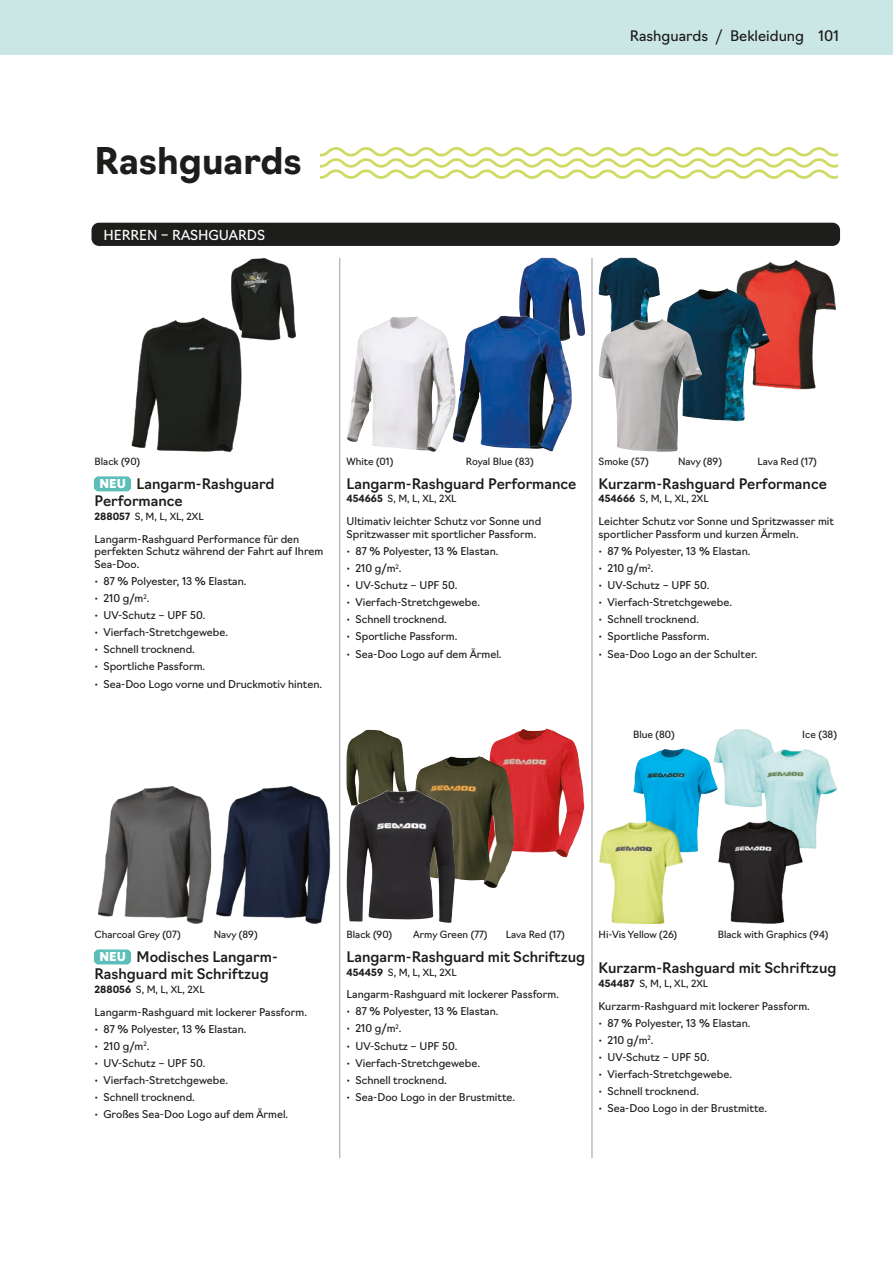
<style>
.page{position:relative;width:893px;height:1263px;background:#fff}
.page>*{position:absolute;margin:0;border:0;box-sizing:border-box;transform-origin:0 0}
.SECTION{font:700 36px "Navigo";color:#1d1d1b}
.TAB-PROD-NAME{font:500 14.25px/17.2px "Navigo";color:#1d1d1b}
.t1{font:14.25px "Navigo";color:#1d1d1b}
.SUB-SECTION{font:13.5px "Navigo";color:#fff}
.TAB-PROD-NAME-NEW{font:900 12px "Navigo";color:#fff}
.TAB-PROD-DESCRIPTION{font:10.5px/12.8px "Navigo";color:#1d1d1b}
.TAB-PROD-PLATFORM{font:9.75px "Navigo";color:#1d1d1b}
.TAB-PROD-SKU-APPAREL{font:9.75px "Navigo";color:#1d1d1b}
.s1{font-weight:300}
.s2{font-weight:700}
</style>
<div class="page">
<svg style="left:320px;top:147px;width:517px;height:32px"></svg>
<div style="left:92px;top:223px;width:748px;height:23px;background:#1d1d1b;border-radius:8px"></div>
<hr style="left:339px;top:258px;width:1px;height:900px;background:#9d9d9d">
<img style="left:347px;top:316px;width:106px;height:136px">
<img style="left:519px;top:258px;width:66px;height:78px">
<img style="left:453px;top:316px;width:119px;height:135px">
<img style="left:736px;top:260px;width:100px;height:130px">
<img style="left:598px;top:258px;width:62px;height:61px">
<img style="left:667px;top:288px;width:103px;height:133px">
<img style="left:598px;top:319px;width:104px;height:133px">
<img style="left:346px;top:730px;width:58px;height:60px">
<img style="left:490px;top:728px;width:94px;height:129px">
<img style="left:400px;top:756px;width:114px;height:132px">
<img style="left:346px;top:790px;width:110px;height:133px">
<hr style="left:592px;top:258px;width:1px;height:900px;background:#9d9d9d">
<img style="left:231px;top:258px;width:66px;height:82px">
<img style="left:131px;top:317px;width:136px;height:135px">
<div style="left:94px;top:476px;width:37px;height:15px;background:#5bbeb9;border-radius:4px"></div>
<img style="left:252px;top:786px;width:79px;height:138px">
<img style="left:97px;top:786px;width:155px;height:138px">
<div style="left:94px;top:949px;width:37px;height:15px;background:#5bbeb9;border-radius:4px"></div>
<img style="left:716px;top:729px;width:57px;height:78px">
<img style="left:754px;top:749px;width:83px;height:99px">
<img style="left:633px;top:748px;width:85px;height:104px">
<img style="left:718px;top:821px;width:85px;height:103px">
<img style="left:599px;top:821px;width:84px;height:103px">
<div style="left:0;top:0;width:893px;height:54px;background:#cae7e5"></div>
<p class="SECTION" style="left:94px;top:133px;width:209px">Rashguards</p>
<p class="SUB-SECTION" style="left:104px;top:224px;width:163px">HERREN – RASHGUARDS</p>
<p class="t1" style="left:640px;top:24px;width:164px">Kategorie <span class="s1">//</span> Bekleidung</p>
<p class="t1" style="left:730px;top:24px;width:108px">Bekleidung 101</p>
<p class="t1" style="left:818px;top:24px;width:22px">101</p>
<p class="t1" style="left:630px;top:24px;width:80px">Rashguards</p>
<p class="TAB-PROD-PLATFORM" style="left:94px;top:454px;width:47px">Black (90)</p>
<p class="TAB-PROD-NAME-NEW" style="left:100px;top:475px;width:28px">NEU</p>
<p class="TAB-PROD-NAME" style="left:94px;top:474px;width:182px;text-indent:42px">Langarm-Rashguard<br>Performance</p>
<p class="TAB-PROD-SKU-APPAREL" style="left:94px;top:508px;width:111px"><span class="s2">288057</span> S, M, L, XL, 2XL</p>
<p class="TAB-PROD-DESCRIPTION" style="left:94px;top:531px;width:230px">Langarm-Rashguard Performance für den perfekten Schutz während der Fahrt auf Ihrem<br>Sea-Doo.</p>
<p class="TAB-PROD-DESCRIPTION" style="left:94px;top:574px;width:153px">• 87 % Polyester, 13 % Elastan.</p>
<p class="TAB-PROD-DESCRIPTION" style="left:94px;top:591px;width:57px">• 210 g/m<sup>2</sup>.</p>
<p class="TAB-PROD-DESCRIPTION" style="left:94px;top:608px;width:112px">• UV-Schutz – UPF 50.</p>
<p class="TAB-PROD-DESCRIPTION" style="left:94px;top:625px;width:135px">• Vierfach-Stretchgewebe.</p>
<p class="TAB-PROD-DESCRIPTION" style="left:94px;top:642px;width:102px">• Schnell trocknend.</p>
<p class="TAB-PROD-DESCRIPTION" style="left:94px;top:659px;width:112px">• Sportliche Passform.</p>
<p class="TAB-PROD-DESCRIPTION" style="left:94px;top:676px;width:229px">• Sea-Doo Logo vorne und Druckmotiv hinten.</p>
<p class="TAB-PROD-PLATFORM" style="left:346px;top:454px;width:48px">White (01)</p>
<p class="TAB-PROD-PLATFORM" style="left:466px;top:454px;width:70px">Royal Blue (83)</p>
<p class="TAB-PROD-NAME" style="left:346px;top:474px;width:231px">Langarm-Rashguard Performance</p>
<p class="TAB-PROD-SKU-APPAREL" style="left:346px;top:491px;width:111px"><span class="s2">454665</span> S, M, L, XL, 2XL</p>
<p class="TAB-PROD-DESCRIPTION" style="left:346px;top:514px;width:196px">Ultimativ leichter Schutz vor Sonne und<br>Spritzwasser mit sportlicher Passform.</p>
<p class="TAB-PROD-DESCRIPTION" style="left:346px;top:544px;width:153px">• 87 % Polyester, 13 % Elastan.</p>
<p class="TAB-PROD-DESCRIPTION" style="left:346px;top:561px;width:57px">• 210 g/m<sup>2</sup>.</p>
<p class="TAB-PROD-DESCRIPTION" style="left:346px;top:578px;width:112px">• UV-Schutz – UPF 50.</p>
<p class="TAB-PROD-DESCRIPTION" style="left:346px;top:595px;width:135px">• Vierfach-Stretchgewebe.</p>
<p class="TAB-PROD-DESCRIPTION" style="left:346px;top:612px;width:102px">• Schnell trocknend.</p>
<p class="TAB-PROD-DESCRIPTION" style="left:346px;top:629px;width:112px">• Sportliche Passform.</p>
<p class="TAB-PROD-DESCRIPTION" style="left:346px;top:646px;width:157px">• Sea‑Doo Logo auf dem Ärmel.</p>
<p class="TAB-PROD-PLATFORM" style="left:598px;top:454px;width:52px">Smoke (57)</p>
<p class="TAB-PROD-PLATFORM" style="left:678px;top:454px;width:45px">Navy (89)</p>
<p class="TAB-PROD-PLATFORM" style="left:757px;top:454px;width:61px">Lava Red (17)</p>
<p class="TAB-PROD-NAME" style="left:598px;top:474px;width:230px">Kurzarm-Rashguard Performance</p>
<p class="TAB-PROD-SKU-APPAREL" style="left:598px;top:491px;width:112px"><span class="s2">454666</span> S, M, L, XL, 2XL</p>
<p class="TAB-PROD-DESCRIPTION" style="left:598px;top:514px;width:237px">Leichter Schutz vor Sonne und Spritzwasser mit sportlicher Passform und kurzen Ärmeln.</p>
<p class="TAB-PROD-DESCRIPTION" style="left:598px;top:544px;width:153px">• 87 % Polyester, 13 % Elastan.</p>
<p class="TAB-PROD-DESCRIPTION" style="left:598px;top:561px;width:57px">• 210 g/m<sup>2</sup>.</p>
<p class="TAB-PROD-DESCRIPTION" style="left:598px;top:578px;width:112px">• UV-Schutz – UPF 50.</p>
<p class="TAB-PROD-DESCRIPTION" style="left:598px;top:595px;width:135px">• Vierfach-Stretchgewebe.</p>
<p class="TAB-PROD-DESCRIPTION" style="left:598px;top:612px;width:102px">• Schnell trocknend.</p>
<p class="TAB-PROD-DESCRIPTION" style="left:598px;top:629px;width:112px">• Sportliche Passform.</p>
<p class="TAB-PROD-DESCRIPTION" style="left:598px;top:646px;width:161px">• Sea‑Doo Logo an der Schulter.</p>
<p class="TAB-PROD-PLATFORM" style="left:633px;top:727px;width:43px">Blue (80)</p>
<p class="TAB-PROD-PLATFORM" style="left:802px;top:727px;width:36px">Ice (38)</p>
<p class="TAB-PROD-PLATFORM" style="left:94px;top:927px;width:88px">Charcoal Grey (07)</p>
<p class="TAB-PROD-PLATFORM" style="left:214px;top:927px;width:45px">Navy (89)</p>
<p class="TAB-PROD-NAME-NEW" style="left:100px;top:948px;width:28px">NEU</p>
<p class="TAB-PROD-NAME" style="left:94px;top:947px;width:185px;text-indent:42px">Modisches Langarm-<br>Rashguard mit Schriftzug</p>
<p class="TAB-PROD-SKU-APPAREL" style="left:94px;top:981px;width:112px"><span class="s2">288056</span> S, M, L, XL, 2XL</p>
<p class="TAB-PROD-DESCRIPTION" style="left:94px;top:1004px;width:214px">Langarm-Rashguard mit lockerer Passform.</p>
<p class="TAB-PROD-DESCRIPTION" style="left:94px;top:1021px;width:153px">• 87 % Polyester, 13 % Elastan.</p>
<p class="TAB-PROD-DESCRIPTION" style="left:94px;top:1038px;width:57px">• 210 g/m<sup>2</sup>.</p>
<p class="TAB-PROD-DESCRIPTION" style="left:94px;top:1056px;width:112px">• UV-Schutz – UPF 50.</p>
<p class="TAB-PROD-DESCRIPTION" style="left:94px;top:1073px;width:135px">• Vierfach-Stretchgewebe.</p>
<p class="TAB-PROD-DESCRIPTION" style="left:94px;top:1090px;width:102px">• Schnell trocknend.</p>
<p class="TAB-PROD-DESCRIPTION" style="left:94px;top:1107px;width:195px">• Großes Sea‑Doo Logo auf dem Ärmel.</p>
<p class="TAB-PROD-PLATFORM" style="left:346px;top:927px;width:47px">Black (90)</p>
<p class="TAB-PROD-PLATFORM" style="left:413px;top:927px;width:76px">Army Green (77)</p>
<p class="TAB-PROD-PLATFORM" style="left:506px;top:927px;width:61px">Lava Red (17)</p>
<p class="TAB-PROD-NAME" style="left:346px;top:947px;width:240px">Langarm-Rashguard mit Schriftzug</p>
<p class="TAB-PROD-SKU-APPAREL" style="left:346px;top:964px;width:112px"><span class="s2">454459</span> S, M, L, XL, 2XL</p>
<p class="TAB-PROD-DESCRIPTION" style="left:346px;top:987px;width:214px">Langarm-Rashguard mit lockerer Passform.</p>
<p class="TAB-PROD-DESCRIPTION" style="left:346px;top:1004px;width:153px">• 87 % Polyester, 13 % Elastan.</p>
<p class="TAB-PROD-DESCRIPTION" style="left:346px;top:1021px;width:57px">• 210 g/m<sup>2</sup>.</p>
<p class="TAB-PROD-DESCRIPTION" style="left:346px;top:1038px;width:112px">• UV-Schutz – UPF 50.</p>
<p class="TAB-PROD-DESCRIPTION" style="left:346px;top:1055px;width:135px">• Vierfach-Stretchgewebe.</p>
<p class="TAB-PROD-DESCRIPTION" style="left:346px;top:1073px;width:102px">• Schnell trocknend.</p>
<p class="TAB-PROD-DESCRIPTION" style="left:346px;top:1090px;width:170px">• Sea‑Doo Logo in der Brustmitte.</p>
<p class="TAB-PROD-PLATFORM" style="left:598px;top:927px;width:80px">Hi-Vis Yellow (26)</p>
<p class="TAB-PROD-PLATFORM" style="left:718px;top:927px;width:112px">Black with Graphics (94)</p>
<p class="TAB-PROD-NAME" style="left:598px;top:958px;width:239px">Kurzarm-Rashguard mit Schriftzug</p>
<p class="TAB-PROD-SKU-APPAREL" style="left:598px;top:975px;width:111px"><span class="s2">454487</span> S, M, L, XL, 2XL</p>
<p class="TAB-PROD-DESCRIPTION" style="left:598px;top:998px;width:213px">Kurzarm-Rashguard mit lockerer Passform.</p>
<p class="TAB-PROD-DESCRIPTION" style="left:598px;top:1015px;width:153px">• 87 % Polyester, 13 % Elastan.</p>
<p class="TAB-PROD-DESCRIPTION" style="left:598px;top:1032px;width:57px">• 210 g/m<sup>2</sup>.</p>
<p class="TAB-PROD-DESCRIPTION" style="left:598px;top:1050px;width:112px">• UV-Schutz – UPF 50.</p>
<p class="TAB-PROD-DESCRIPTION" style="left:598px;top:1067px;width:135px">• Vierfach-Stretchgewebe.</p>
<p class="TAB-PROD-DESCRIPTION" style="left:598px;top:1084px;width:102px">• Schnell trocknend.</p>
<p class="TAB-PROD-DESCRIPTION" style="left:598px;top:1101px;width:170px">• Sea‑Doo Logo in der Brustmitte.</p>
</div>
